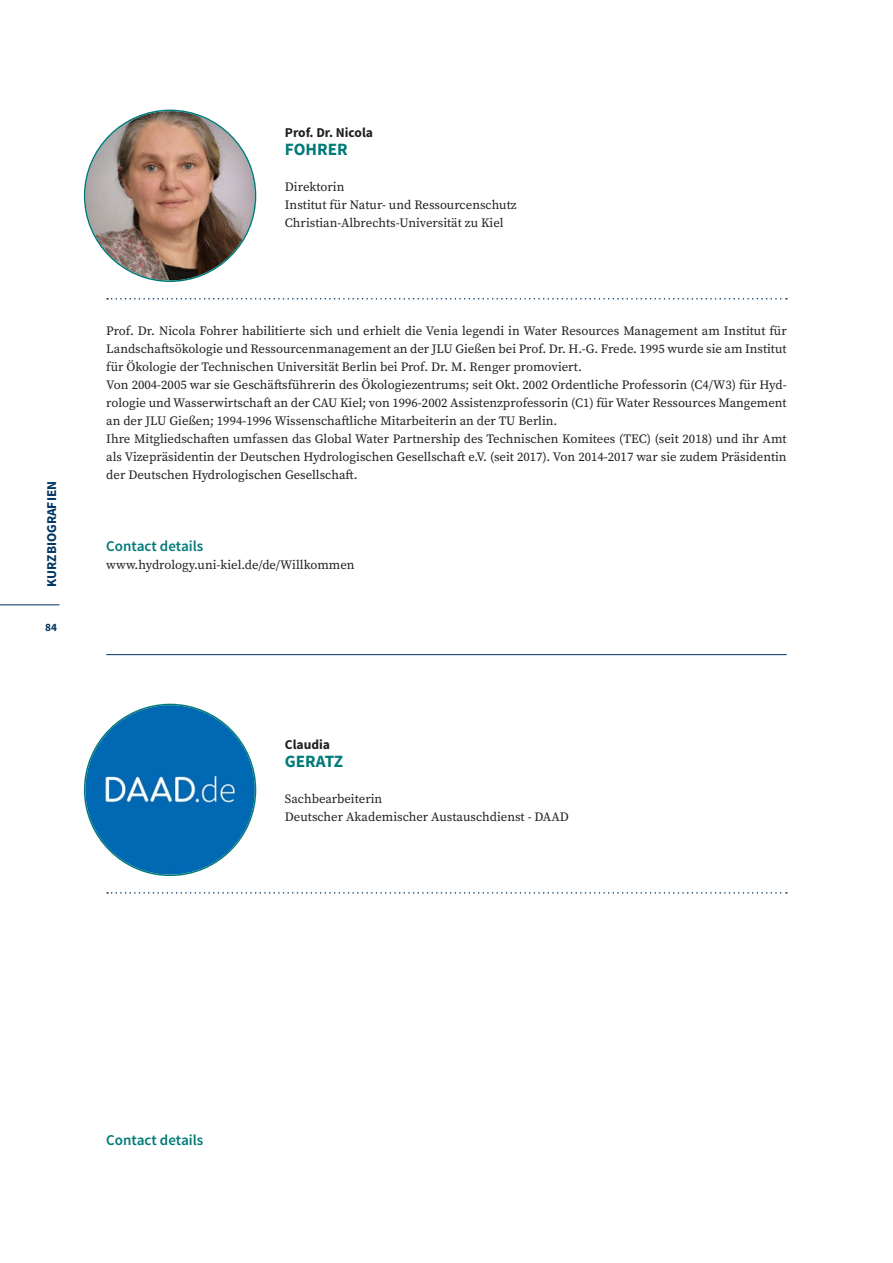
<style>
.page{position:relative;width:893px;height:1263px;background:#fff}
.page>*{position:absolute;margin:0;border:0;box-sizing:border-box;transform-origin:0 0}
.t1{font:700 17.25px "Source Sans Pro";color:#007a78}
.t2{font:600 15px "Source Sans Pro";color:#007a78}
.t3{font:700 13.5px "Source Sans Pro";color:#231f20}
.t4{font:700 13.5px "Source Sans Pro";color:#003562}
.t5{font:12.75px/18px "Source Serif Pro";color:#231f20}
.t6{font:700 11.25px "Source Sans Pro";color:#003562}
</style>
<div class="page">
<img style="left:85px;top:705px;width:170px;height:169px;border-radius:85px">
<svg style="left:107px;top:892px;width:680px;height:2px"></svg>
<hr style="left:106px;top:654px;width:681px;height:1px;background:#003562">
<hr style="left:0;top:604px;width:60px;height:1px;background:#003562">
<svg style="left:107px;top:298px;width:680px;height:2px"></svg>
<img style="left:85px;top:111px;width:170px;height:169px;border-radius:85px">
<p class="t4" style="left:43px;top:587px;width:107px;rotate:-90deg">KURZBIOGRAFIEN</p>
<p class="t6" style="left:45px;top:620px;width:13px">84</p>
<p class="t3" style="left:285px;top:124px;width:90px">Prof. Dr. Nicola</p>
<h1 class="t1" style="left:285px;top:138px;width:64px">FOHRER</h1>
<p class="t5" style="left:285px;top:178px;width:233px">Direktorin<br>Institut für Natur- und Ressourcenschutz<br>Christian-Albrechts-Universität zu Kiel</p>
<p class="t5" style="left:106px;top:322px;width:682px">Prof. Dr. Nicola Fohrer habilitierte sich und erhielt die Venia legendi in Water Resources Management am Institut für Landschaftsökologie und Ressourcenmanagement an der JLU Gießen bei Prof. Dr. H.-G. Frede. 1995 wurde sie am Institut für Ökologie der Technischen Universität Berlin bei Prof. Dr. M. Renger promoviert.<br>Von 2004-2005 war sie Geschäftsführerin des Ökologiezentrums; seit Okt. 2002 Ordentliche Professorin (C4/W3) für Hyd&shy;rologie und Wasserwirtschaft an der CAU Kiel; von 1996-2002 Assistenzprofessorin (C1) für Water Ressources Mangement an der JLU Gießen; 1994-1996 Wissenschaftliche Mitarbeiterin an der TU Berlin.<br>Ihre Mitgliedschaften umfassen das Global Water Partnership des Technischen Komitees (TEC) (seit 2018) und ihr Amt als Vizepräsidentin der Deutschen Hydrologischen Gesellschaft e.V. (seit 2017). Von 2014-2017 war sie zudem Präsidentin der Deutschen Hydrologischen Gesellschaft.</p>
<p class="t2" style="left:106px;top:536px;width:99px">Contact details</p>
<p class="t5" style="left:106px;top:556px;width:250px">www.hydrology.uni-kiel.de/de/Willkommen</p>
<p class="t3" style="left:285px;top:736px;width:47px">Claudia</p>
<h1 class="t1" style="left:285px;top:750px;width:60px">GERATZ</h1>
<p class="t5" style="left:285px;top:790px;width:286px">Sachbearbeiterin<br>Deutscher Akademischer Austauschdienst - DAAD</p>
<p class="t2" style="left:106px;top:1130px;width:99px">Contact details</p>
</div>
